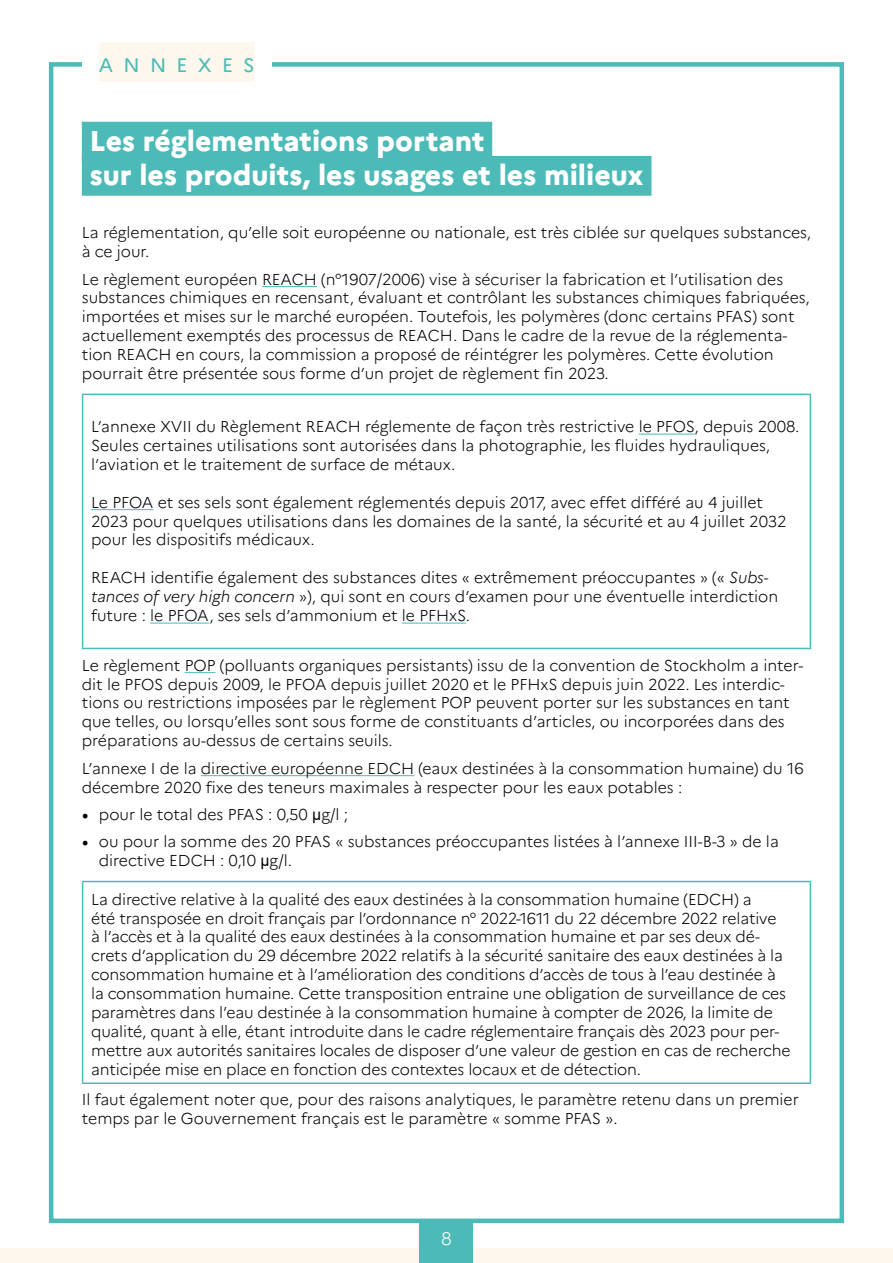
<style>
.page{position:relative;width:893px;height:1263px;background:#fff}
.page>*{position:absolute;margin:0;border:0;box-sizing:border-box;transform-origin:0 0}
.t1{font:800 28.5px/34.2px "Marianne";color:#fff}
.t2{font:19.5px "Marianne";letter-spacing:.525em;color:#4cbab6}
.t3{font:300 18px "Marianne";color:#fff}
.t4{font:300 15.75px/18.9px "Marianne";color:#000}
.s1{font-style:italic}
.s2{font-family:"Minion Pro";font-weight:400;font-size:18px}
.s3{font-family:"Arial";font-weight:400}
</style>
<div class="page">
<div style="left:0;top:1248px;width:893px;height:15px;background:#fdf7ed"></div>
<div style="left:420px;top:1221px;width:53px;height:42px;background:#4cbab6"></div>
<div style="left:82px;top:122px;width:410px;height:39px;background:#4cbab6"></div>
<div style="left:82px;top:156px;width:569px;height:40px;background:#4cbab6"></div>
<hr style="left:262px;top:286px;width:55px;height:1px;background:#4cbab6">
<hr style="left:185px;top:672px;width:30px;height:1px;background:#4cbab6">
<hr style="left:201px;top:775px;width:213px;height:1px;background:#4cbab6">
<hr style="left:82px;top:394px;width:729px;height:1px;background:#4cbab6">
<hr style="left:82px;top:395px;width:1px;height:253px;background:#4cbab6">
<hr style="left:810px;top:395px;width:1px;height:253px;background:#4cbab6">
<hr style="left:82px;top:648px;width:729px;height:1px;background:#4cbab6">
<hr style="left:639px;top:434px;width:55px;height:1px;background:#4cbab6">
<hr style="left:91px;top:509px;width:63px;height:1px;background:#4cbab6">
<hr style="left:150px;top:623px;width:59px;height:1px;background:#4cbab6">
<hr style="left:402px;top:623px;width:64px;height:1px;background:#4cbab6">
<hr style="left:82px;top:881px;width:729px;height:1px;background:#4cbab6">
<hr style="left:82px;top:882px;width:1px;height:200px;background:#4cbab6">
<hr style="left:810px;top:882px;width:1px;height:200px;background:#4cbab6">
<hr style="left:82px;top:1082px;width:729px;height:2px;background:#4cbab6">
<div style="left:49px;top:62px;width:795px;height:1161px;border:4px solid #4cbab6"></div>
<div style="left:82px;top:40px;width:190px;height:49px;background:#fff"></div>
<div style="left:99px;top:42px;width:156px;height:40px;background:#fdf7ed"></div>
<p class="t2" style="left:99px;top:53px;width:157px">ANNEXES</p>
<h1 class="t1" style="left:90px;top:124px;width:556px">Les réglementations portant<br>sur les produits, les usages et les milieux</h1>
<p class="t4" style="left:82px;top:223px;width:731px">La réglementation, qu’elle soit européenne ou nationale, est très ciblée sur quelques substances, à ce jour.</p>
<p class="t4" style="left:82px;top:269px;width:729px">Le règlement européen REACH (n°1907/2006) vise à sécuriser la fabrication et l’utilisation des substances chimiques en recensant, évaluant et contrôlant les substances chimiques fabriquées, importées et mises sur le marché européen. Toutefois, les polymères (donc certains PFAS) sont actuellement exemptés des processus de REACH. Dans le cadre de la revue de la réglementa&shy;tion REACH en cours, la commission a proposé de réintégrer les polymères. Cette évolution pourrait être présentée sous forme d’un projet de règlement fin 2023.</p>
<p class="t4" style="left:91px;top:417px;width:710px">L’annexe XVII du Règlement REACH réglemente de façon très restrictive le PFOS, depuis 2008.<br>Seules certaines utilisations sont autorisées dans la photographie, les fluides hydrauliques, l’aviation et le traitement de surface de métaux.</p>
<p class="t4" style="left:91px;top:493px;width:697px">Le PFOA et ses sels sont également réglementés depuis 2017, avec effet différé au 4 juillet<br>2023 pour quelques utilisations dans les domaines de la santé, la sécurité et au 4 juillet 2032 pour les dispositifs médicaux.</p>
<p class="t4" style="left:91px;top:568px;width:689px">REACH identifie également des substances dites « extrêmement préoccupantes » (« <span class="s1">Subs&shy;tances of very high concern</span> »), qui sont en cours d’examen pour une éventuelle interdiction future : le PFOA, ses sels d’ammonium et le PFHxS.</p>
<p class="t4" style="left:82px;top:655px;width:723px">Le règlement POP (polluants organiques persistants) issu de la convention de Stockholm a inter&shy;dit le PFOS depuis 2009, le PFOA depuis juillet 2020 et le PFHxS depuis juin 2022. Les interdic&shy;tions ou restrictions imposées par le règlement POP peuvent porter sur les substances en tant que telles, ou lorsqu’elles sont sous forme de constituants d’articles, ou incorporées dans des préparations au-dessus de certains seuils.</p>
<p class="t4" style="left:82px;top:758px;width:723px">L’annexe I de la directive européenne EDCH (eaux destinées à la consommation humaine) du 16 décembre 2020 fixe des teneurs maximales à respecter pour les eaux potables :</p>
<p class="t4" style="left:82px;top:805px;width:268px"><span class="s2">•</span> pour le total des PFAS : 0,50 <span class="s3">μ</span>g/l ;</p>
<p class="t4" style="left:99px;top:832px;width:681px;text-indent:-17px"><span class="s2">•</span> ou pour la somme des 20 PFAS « substances préoccupantes listées à l’annexe III-B-3 » de la directive EDCH : 0,10 <span class="s3">μ</span>g/l.</p>
<p class="t4" style="left:91px;top:889px;width:701px">La directive relative à la qualité des eaux destinées à la consommation humaine (EDCH) a<br>été transposée en droit français par l’ordonnance n° 2022-1611 du 22 décembre 2022 relative<br>à l’accès et à la qualité des eaux destinées à la consommation humaine et par ses deux dé&shy;crets d’application du 29 décembre 2022 relatifs à la sécurité sanitaire des eaux destinées à la consommation humaine et à l’amélioration des conditions d’accès de tous à l’eau destinée à la consommation humaine. Cette transposition entraine une obligation de surveillance de ces paramètres dans l’eau destinée à la consommation humaine à compter de 2026, la limite de qualité, quant à elle, étant introduite dans le cadre réglementaire français dès 2023 pour per&shy;mettre aux autorités sanitaires locales de disposer d’une valeur de gestion en cas de recherche anticipée mise en place en fonction des contextes locaux et de détection.</p>
<p class="t4" style="left:82px;top:1090px;width:719px">Il faut également noter que, pour des raisons analytiques, le paramètre retenu dans un premier temps par le Gouvernement français est le paramètre « somme PFAS ».</p>
<p class="t3" style="left:441px;top:1227px;width:12px">8</p>
</div>
